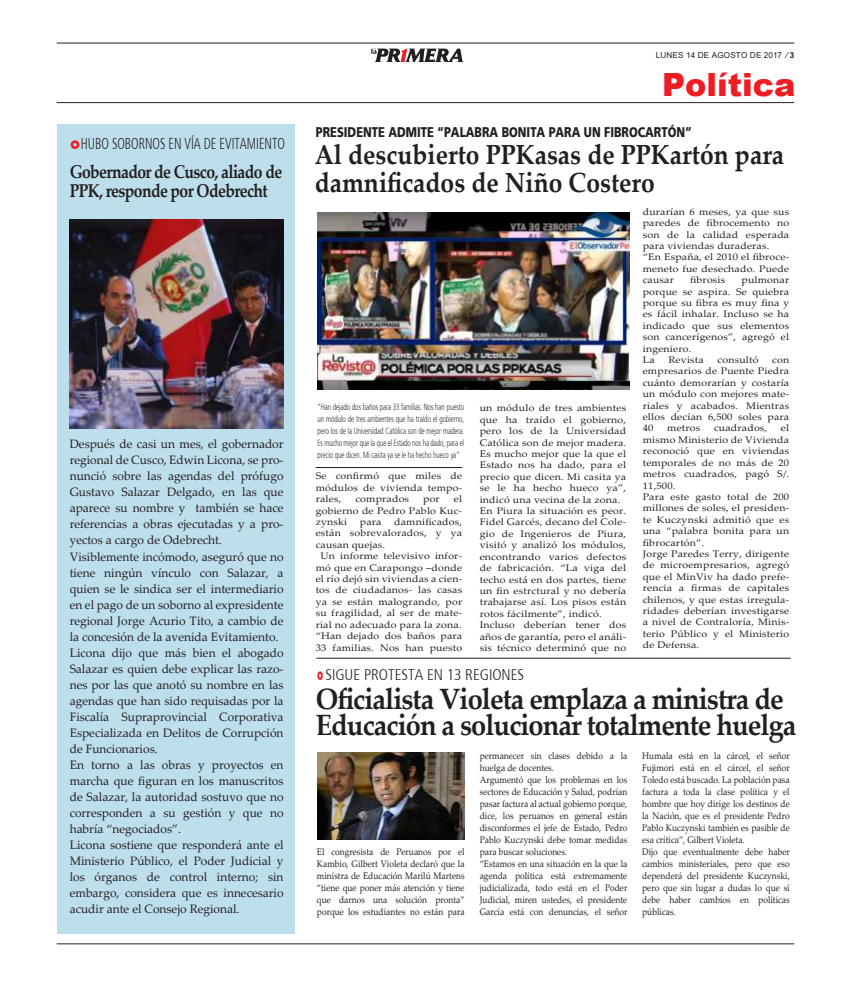
<style>
.page{position:relative;width:851px;height:993px;background:#fff}
.page>*{position:absolute;margin:0;border:0;box-sizing:border-box;transform-origin:0 0}
.t1{font:900 32px "Arial";color:#ee1d23}
.t2{font:700 29.3px/26.6px "Palatino Linotype";letter-spacing:-.035em;color:#231f20;scale:.93 1}
.t3{font:700 27.6px/28.1px "Palatino Linotype";color:#231f20;scale:.89 1}
.t4{font:700 18.5px/18.9px "Palatino Linotype";letter-spacing:-.04em;color:#231f20;scale:.85 1}
.t5{font:300 condensed 15.8px "Frutiger 47";color:#231f20;scale:.8 1}
.t6{font:300 condensed 15.4px "Frutiger 47";color:#231f20}
.t7{font:900 14px "Frutiger 75";color:#231f20;scale:.8 1}
.t8{font:12.2px/16px "Palatino Linotype";color:#231f20}
.t9{font:9.5px/11.4px "Palatino Linotype";letter-spacing:.02em;color:#231f20;scale:1.11 1}
.t10{font:9.5px/12px "Palatino Linotype";color:#231f20;scale:.89 1}
.t11{font:9.5px/12px "Palatino Linotype";letter-spacing:.02em;color:#231f20;text-align:justify;scale:.89 1}
.t12{font:300 9px/12px "Frutiger 45";color:#231f20;text-align:justify;scale:.67 1}
.t13{font:8.2px "Arial";letter-spacing:.015em;color:#231f20}
.s1{font-weight:700}
</style>
<div class="page">
<hr style="left:57px;top:102px;width:737px;height:1px;background:#231f20">
<hr style="left:57px;top:43px;width:737px;height:1px;background:#231f20">
<svg style="left:371px;top:48px;width:92px;height:14px"></svg>
<div style="left:57px;top:124px;width:237px;height:809px;background:#bddfeb"></div>
<hr style="left:315px;top:467px;width:147px;height:1px;background:#231f20">
<hr style="left:316px;top:657px;width:474px;height:1px;background:#231f20">
<hr style="left:57px;top:943px;width:737px;height:1px;background:#231f20">
<img style="left:317px;top:212px;width:312px;height:177px">
<img style="left:318px;top:752px;width:146px;height:87px">
<img style="left:70px;top:220px;width:213px;height:208px">
<h3 class="t5" style="left:81px;top:134px;width:256px">HUBO SOBORNOS EN VÍA DE EVITAMIENTO</h3>
<h3 class="t4" style="left:70px;top:161px;width:251px">Gobernador de Cusco, aliado de<br>PPK, responde por Odebrecht</h3>
<p class="t8" style="left:70px;top:435px;width:215px">Después de casi un mes, el gobernador regional de Cusco, Edwin Licona, se pro&shy;nunció sobre las agendas del prófugo Gustavo Salazar Delgado, en las que aparece su nombre y también se hace referencias a obras ejecutadas y a pro&shy;yectos a cargo de Odebrecht.<br>Visiblemente incómodo, aseguró que no tiene ningún vínculo con Salazar, a quien se le sindica ser el intermediario en el pago de un soborno al expresidente regional Jorge Acurio Tito, a cambio de la concesión de la avenida Evitamiento.<br>Licona dijo que más bien el abogado Salazar es quien debe explicar las razo&shy;nes por las que anotó su nombre en las agendas que han sido requisadas por la Fiscalía Supraprovincial Corporativa Especializada en Delitos de Corrupción de Funcionarios.<br>En torno a las obras y proyectos en marcha que figuran en los manuscritos de Salazar, la autoridad sostuvo que no corresponden a su gestión y que no habría “negociados”.<br>Licona sostiene que responderá ante el Ministerio Público, el Poder Judicial y los órganos de control interno; sin embargo, considera que es innecesario acudir ante el Consejo Regional.</p>
<p class="t13" style="left:655px;top:49px;width:140px">LUNES 14 DE AGOSTO DE 2017 <span class="s1">⁄ 3</span></p>
<h1 class="t1" style="left:662px;top:62px;width:135px">Política</h1>
<h3 class="t7" style="left:316px;top:123px;width:471px">PRESIDENTE ADMITE “PALABRA BONITA PARA UN FIBROCARTÓN”</h3>
<h3 class="t3" style="left:314px;top:140px;width:529px">Al descubierto PPKasas de PPKartón para damnificados de Niño Costero</h3>
<p class="t9" style="left:642px;top:205px;width:133px">durarían 6 meses, ya que sus paredes de fibrocemento no son de la calidad esperada para viviendas duraderas. “En España, el 2010 el fibroce&shy;meneto fue desechado. Puede causar</p>
<p class="t9" style="left:690px;top:274px;width:33px">fibrosis</p>
<p class="t9" style="left:642px;top:274px;width:133px;text-indent:99px">pulmonar porque se aspira. Se quiebra porque su fibra es muy fina y es fácil inhalar. Incluso se ha indicado que sus elementos son cancerígenos”, agregó el ingeniero.<br>La</p>
<p class="t9" style="left:668px;top:353px;width:33px">Revista</p>
<p class="t9" style="left:717px;top:353px;width:38px">consultó</p>
<p class="t9" style="left:642px;top:353px;width:133px;text-align:justify;text-indent:129px">con empresarios de Puente Piedra cuánto demorarían y costaría un módulo con mejores mate&shy;riales y acabados. Mientras ellos decían 6,500 soles para 40</p>
<p class="t12" style="left:317px;top:401px;width:220px">“Han dejado dos baños para 33 familias. Nos han puesto un módulo de tres ambientes que ha traído el gobierno, pero los de la Universidad Católica son de mejor madera.<br>Es mucho mejor que la que el Estado nos ha dado, para el precio que dicen. Mi casita ya se le ha hecho hueco ya”</p>
<p class="t9" style="left:479px;top:402px;width:133px">un módulo de tres ambientes que ha traído el gobierno, pero los de la Universidad<br>Católica son de mejor madera.<br>Es mucho mejor que la que el<br>Estado nos ha dado, para el precio que dicen. Mi casita ya se le ha hecho hueco ya”, indicó una vecina de la zona.<br>En Piura la situación es peor.<br>Fidel Garcés, decano del Cole&shy;gio de Ingenieros de Piura, visitó y analizó los módulos, encontrando varios defectos de fabricación. “La viga del techo está en dos partes, tiene un fin estrctural y no debería trabajarse así. Los pisos están rotos fácilmente”, indicó.<br>Incluso deberían tener dos años de garantía, pero el análi&shy;sis técnico determinó que no</p>
<p class="t9" style="left:642px;top:422px;width:133px;text-indent:138px">el mismo Ministerio de Vivienda reconoció que en viviendas temporales de no más de 20 metros cuadrados, pagó S/.<br>11,500.<br>Para este gasto total de 200 millones de soles, el presiden&shy;te Kuczynski admitió que es una “palabra bonita para un fibrocartón”.<br>Jorge Paredes Terry, dirigente de microempresarios, agregó que el MinViv ha dado prefe&shy;rencia a firmas de capitales chilenos, y que estas irregula&shy;ridades deberían investigarse a nivel de Contraloría, Minis&shy;terio Público y el Ministerio de Defensa.</p>
<h2 class="t2" style="left:315px;top:684px;width:518px">Oficialista Violeta emplaza a ministra de<br>Educación a solucionar totalmente huelga</h2>
<p class="t9" style="left:667px;top:422px;width:31px">metros</p>
<p class="t9" style="left:714px;top:422px;width:49px">cuadrados,</p>
<p class="t9" style="left:315px;top:470px;width:133px;text-align:justify">Se confirmó que miles de módulos de vivienda tempo&shy;rales,</p>
<p class="t9" style="left:315px;top:492px;width:133px;text-align:justify;text-indent:138px">el gobierno de Pedro Pablo Kuc&shy;zynski</p>
<p class="t9" style="left:355px;top:492px;width:50px">comprados</p>
<p class="t9" style="left:423px;top:492px;width:16px">por</p>
<p class="t9" style="left:360px;top:515px;width:21px">para</p>
<p class="t9" style="left:394px;top:515px;width:63px">damnificados,</p>
<p class="t9" style="left:315px;top:527px;width:133px">están sobrevalorados, y ya</p>
<p class="t9" style="left:315px;top:538px;width:64px">causan quejas.</p>
<p class="t9" style="left:320px;top:549px;width:129px">Un informe televisivo infor-</p>
<p class="t9" style="left:315px;top:561px;width:133px">mó que en Carapongo –donde</p>
<p class="t9" style="left:315px;top:572px;width:133px">el río dejó sin viviendas a cien-</p>
<p class="t9" style="left:315px;top:584px;width:133px">tos de ciudadanos- las casas</p>
<p class="t9" style="left:315px;top:595px;width:133px">ya se están malogrando, por</p>
<p class="t9" style="left:315px;top:606px;width:133px">su fragilidad, al ser de mate-</p>
<p class="t9" style="left:315px;top:618px;width:133px">rial no adecuado para la zona.</p>
<p class="t9" style="left:315px;top:629px;width:133px">“Han dejado dos baños para</p>
<p class="t9" style="left:315px;top:641px;width:133px">33 familias. Nos han puesto</p>
<h3 class="t6" style="left:325px;top:666px;width:200px">SIGUE PROTESTA EN 13 REGIONES</h3>
<p class="t11" style="left:317px;top:845px;width:167px">El congresista de Peruanos por el Kambio, Gilbert Violeta declaró que la ministra de Educación Marilú Martens “tiene que poner más atención y tiene que darnos una solución pronta” porque los estudiantes no están para</p>
<p class="t10" style="left:479px;top:749px;width:167px">permanecer sin clases debido a la huelga de docentes.<br>Argumentó que los problemas en los sectores de Educación y Salud, podrían pasar factura al actual gobierno porque, dice, los peruanos en general están disconformes el jefe de Estado, Pedro Pablo Kuczynski debe tomar medidas para buscar soluciones.<br>“Estamos en una situación en la que la agenda política está extremamente judicializada, todo está en el Poder Judicial, miren ustedes, el presidente García está con denuncias, el señor</p>
<p class="t10" style="left:642px;top:749px;width:167px">Humala está en la cárcel, el señor Fujimori está en el cárcel, el señor Toledo está buscado. La población pasa factura a toda la clase política y el hombre que hoy dirige los destinos de la Nación, que es el presidente Pedro Pablo Kuczynski también es pasible de esa crítica”, Gilbert Violeta.<br>Dijo que eventualmente debe haber cambios ministeriales, pero que eso dependerá del presidente Kuczynski, pero que sin lugar a dudas lo que sí debe haber cambios en políticas públicas.</p>
</div>
